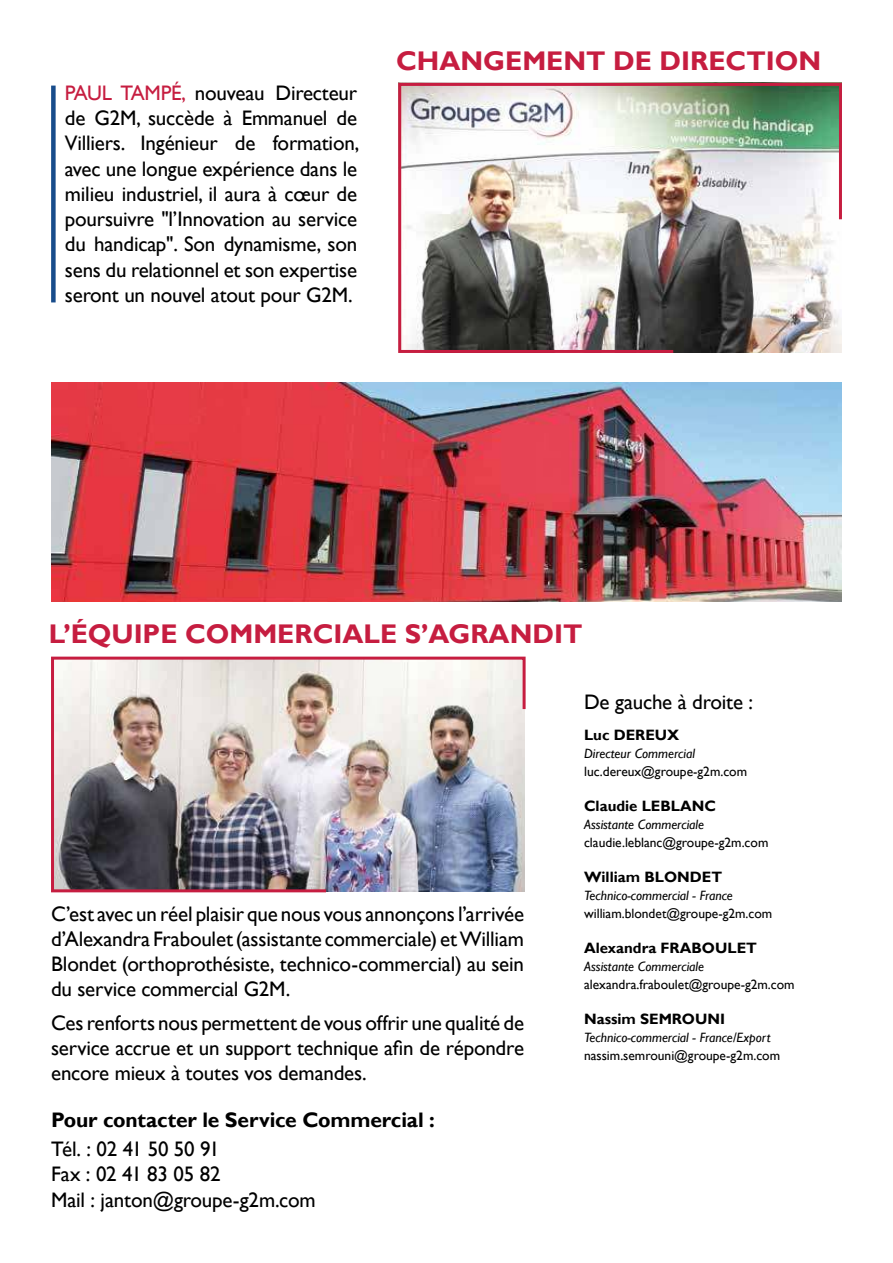
<style>
.page{position:relative;width:893px;height:1263px;background:#fff}
.page>*{position:absolute;margin:0;border:0;box-sizing:border-box;transform-origin:0 0}
.t1{font:700 27px "Gill Sans";color:#c61d40}
.t2{font:21px/25.2px "Gill Sans";letter-spacing:-.01em;color:#000;text-align:justify}
.t3{font:700 21px "Gill Sans";letter-spacing:-.01em;color:#000}
.t4{font:700 15px "Gill Sans";color:#000}
.t5{font:13.5px "Gill Sans";color:#000}
.t6{font:italic 13.5px "Gill Sans";color:#000}
.s1{color:#c61d40}
</style>
<div class="page">
<div style="left:51px;top:86px;width:5px;height:216px;background:#184c8b"></div>
<img style="left:398px;top:82px;width:444px;height:271px">
<img style="left:51px;top:656px;width:475px;height:237px">
<img style="left:51px;top:383px;width:790px;height:218px">
<p class="t2" style="left:65px;top:82px;width:296px"><span class="s1">PAUL TAMPÉ,</span> nouveau Directeur de G2M, succède à Emmanuel de Villiers. Ingénieur de formation, avec une longue expérience dans le milieu industriel, il aura à cœur de poursuivre "l’Innovation au service du handicap". Son dynamisme, son sens du relationnel et son expertise seront un nouvel atout pour G2M.</p>
<p class="t1" style="left:396px;top:49px;width:427px">CHANGEMENT DE DIRECTION</p>
<p class="t1" style="left:49px;top:623px;width:535px">L’ÉQUIPE COMMERCIALE S’AGRANDIT</p>
<p class="t2" style="left:51px;top:902px;width:475px">C’est avec un réel plaisir que nous vous annonçons l’arrivée d’Alexandra Fraboulet (assistante commerciale) et William Blondet (orthoprothésiste, technico-commercial) au sein du service commercial G2M.</p>
<p class="t2" style="left:51px;top:1012px;width:475px">Ces renforts nous permettent de vous offrir une qualité de service accrue et un support technique afin de répondre encore mieux à toutes vos demandes.</p>
<p class="t3" style="left:51px;top:1111px;width:385px">Pour contacter le Service Commercial :</p>
<p class="t2" style="left:51px;top:1138px;width:266px;text-align:left">Tél. : 02 41 50 50 91<br>Fax : 02 41 83 05 82<br>Mail : janton@groupe-g2m.com</p>
<p class="t2" style="left:584px;top:690px;width:171px">De gauche à droite :</p>
<p class="t4" style="left:584px;top:729px;width:97px">Luc DEREUX</p>
<p class="t6" style="left:584px;top:745px;width:112px">Directeur Commercial</p>
<p class="t5" style="left:584px;top:765px;width:165px">luc.dereux@groupe-g2m.com</p>
<p class="t4" style="left:584px;top:800px;width:133px">Claudie LEBLANC</p>
<p class="t6" style="left:584px;top:816px;width:121px">Assistante Commerciale</p>
<p class="t5" style="left:584px;top:836px;width:186px">claudie.leblanc@groupe-g2m.com</p>
<p class="t4" style="left:584px;top:871px;width:140px">William BLONDET</p>
<p class="t6" style="left:584px;top:887px;width:150px">Technico-commercial - France</p>
<p class="t5" style="left:584px;top:907px;width:190px">william.blondet@groupe-g2m.com</p>
<p class="t4" style="left:584px;top:942px;width:174px">Alexandra FRABOULET</p>
<p class="t6" style="left:584px;top:958px;width:121px">Assistante Commerciale</p>
<p class="t5" style="left:584px;top:978px;width:212px">alexandra.fraboulet@groupe-g2m.com</p>
<p class="t4" style="left:584px;top:1013px;width:142px">Nassim SEMROUNI</p>
<p class="t6" style="left:584px;top:1029px;width:188px">Technico-commercial - France/Export</p>
<p class="t5" style="left:584px;top:1049px;width:198px">nassim.semrouni@groupe-g2m.com</p>
</div>
